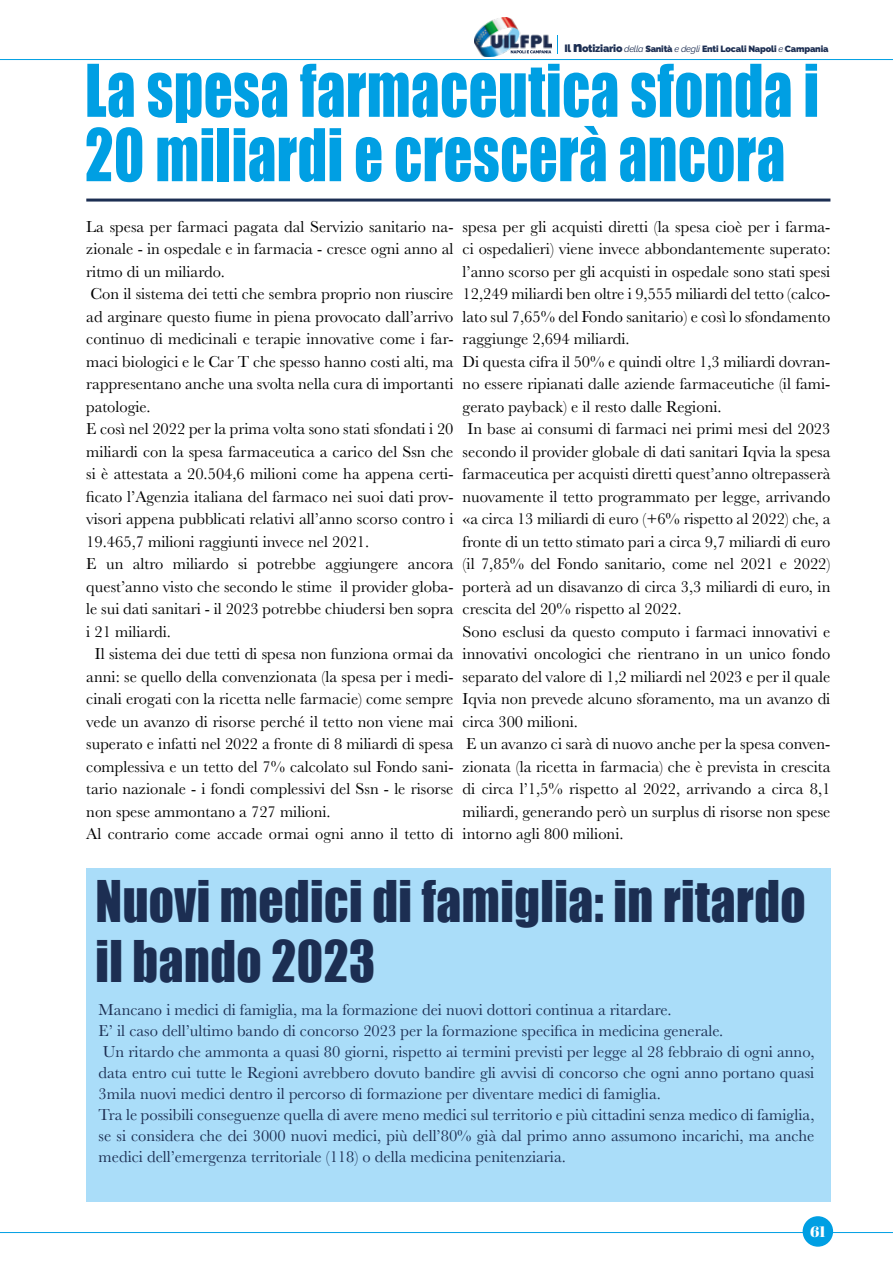
<style>
.page{position:relative;width:893px;height:1263px;background:#fff}
.page>*{position:absolute;margin:0;border:0;box-sizing:border-box;transform-origin:0 0}
.t1{font:67.05px/64.3px "Impact";letter-spacing:.01em;color:#009fe3;scale:.84 1}
.t2{font:52.8px/60.3px "Impact";letter-spacing:.01em;color:#1c2e52;scale:.94 1}
.t3{font:16.5px/22.5px "Baskerville";color:#000}
.t4{font:16.5px/21px "Baskerville";color:#1c2e52}
.t5{font:15px "Abril Fatface";color:#fff}
.t6{font:900 9px "Raleway";letter-spacing:-.02em;color:#1c2e52}
.s1{font-size:10.5px}
.s2{font-size:15px}
.s3{font-weight:400;font-style:italic}
</style>
<div class="page">
<img style="left:475px;top:18px;width:76px;height:39px">
<svg style="left:557px;top:35px;width:1px;height:18px"></svg>
<hr style="left:0;top:59px;width:893px;height:1px;background:#009fe3">
<hr style="left:0;top:1232px;width:893px;height:1px;background:#009fe3">
<div style="left:803px;top:1217px;width:29px;height:29px;background:#009fe3;border-radius:50%"></div>
<div style="left:803px;top:1216px;width:30px;height:31px;border:2px solid #009fe3;border-radius:50%"></div>
<hr style="left:86px;top:199px;width:744px;height:3px;background:#1c2e52">
<div style="left:86px;top:868px;width:745px;height:333px;background:#aaddf9"></div>
<p class="t6" style="left:564px;top:44px;width:265px"><span class="s1">Il</span> <span class="s2">n</span><span class="s1">otiziario</span> <span class="s3">della</span> Sanità <span class="s3">e degli</span> Enti Locali Napoli <span class="s3">e</span> Campania</p>
<h1 class="t1" style="left:85px;top:57px;width:875px">La spesa farmaceutica sfonda i<br>20 miliardi e crescerà ancora</h1>
<p class="t3" style="left:86px;top:215px;width:369px">La spesa per farmaci pagata dal Servizio sanitario na-</p>
<p class="t3" style="left:86px;top:238px;width:369px">zionale - in ospedale e in farmacia - cresce ogni anno al</p>
<p class="t3" style="left:86px;top:260px;width:140px">ritmo di un miliardo.</p>
<p class="t3" style="left:90px;top:283px;width:365px">Con il sistema dei tetti che sembra proprio non riuscire</p>
<p class="t3" style="left:86px;top:305px;width:369px">ad arginare questo fiume in piena provocato dall’arrivo</p>
<p class="t3" style="left:86px;top:328px;width:369px">continuo di medicinali e terapie innovative come i far-</p>
<p class="t3" style="left:86px;top:350px;width:369px">maci biologici e le Car T che spesso hanno costi alti, ma</p>
<p class="t3" style="left:86px;top:373px;width:369px">rappresentano anche una svolta nella cura di importanti</p>
<p class="t3" style="left:86px;top:395px;width:66px">patologie.</p>
<p class="t3" style="left:86px;top:418px;width:369px">E così nel 2022 per la prima volta sono stati sfondati i 20</p>
<p class="t3" style="left:86px;top:440px;width:369px">miliardi con la spesa farmaceutica a carico del Ssn che</p>
<p class="t3" style="left:86px;top:463px;width:369px">si è attestata a 20.504,6 milioni come ha appena certi-</p>
<p class="t3" style="left:86px;top:485px;width:369px">ficato l’Agenzia italiana del farmaco nei suoi dati prov-</p>
<p class="t3" style="left:86px;top:508px;width:369px">visori appena pubblicati relativi all’anno scorso contro i</p>
<p class="t3" style="left:86px;top:530px;width:285px">19.465,7 milioni raggiunti invece nel 2021.</p>
<p class="t3" style="left:86px;top:553px;width:369px">E un altro miliardo si potrebbe aggiungere ancora</p>
<p class="t3" style="left:86px;top:575px;width:369px">quest’anno visto che secondo le stime il provider globa-</p>
<p class="t3" style="left:86px;top:598px;width:369px">le sui dati sanitari - il 2023 potrebbe chiudersi ben sopra</p>
<p class="t3" style="left:86px;top:620px;width:86px">i 21 miliardi.</p>
<p class="t3" style="left:95px;top:643px;width:360px">Il sistema dei due tetti di spesa non funziona ormai da</p>
<p class="t3" style="left:86px;top:665px;width:369px">anni: se quello della convenzionata (la spesa per i medi-</p>
<p class="t3" style="left:86px;top:688px;width:369px">cinali erogati con la ricetta nelle farmacie) come sempre</p>
<p class="t3" style="left:86px;top:710px;width:369px">vede un avanzo di risorse perché il tetto non viene mai</p>
<p class="t3" style="left:86px;top:733px;width:369px">superato e infatti nel 2022 a fronte di 8 miliardi di spesa</p>
<p class="t3" style="left:86px;top:755px;width:369px">complessiva e un tetto del 7% calcolato sul Fondo sani-</p>
<p class="t3" style="left:86px;top:778px;width:369px">tario nazionale - i fondi complessivi del Ssn - le risorse</p>
<p class="t3" style="left:86px;top:800px;width:246px">non spese ammontano a 727 milioni.</p>
<p class="t3" style="left:86px;top:823px;width:369px">Al contrario come accade ormai ogni anno il tetto di</p>
<p class="t3" style="left:463px;top:215px;width:369px">spesa per gli acquisti diretti (la spesa cioè per i farma&shy;ci ospedalieri) viene invece abbondantemente superato: l’anno scorso per gli acquisti in ospedale sono stati spesi 12,249 miliardi ben oltre i 9,555 miliardi del tetto (calco&shy;lato sul 7,65% del Fondo sanitario) e così lo sfondamento raggiunge 2,694 miliardi.<br>Di questa cifra il 50% e quindi oltre 1,3 miliardi dovran&shy;no essere ripianati dalle aziende farmaceutiche (il fami&shy;gerato payback) e il resto dalle Regioni.<br>In base ai consumi di farmaci nei primi mesi del 2023 secondo il provider globale di dati sanitari Iqvia la spesa farmaceutica per acquisti diretti quest’anno oltrepasserà nuovamente il tetto programmato per legge, arrivando «a circa 13 miliardi di euro (+6% rispetto al 2022) che, a fronte di un tetto stimato pari a circa 9,7 miliardi di euro (il 7,85% del Fondo sanitario, come nel 2021 e 2022) porterà ad un disavanzo di circa 3,3 miliardi di euro, in crescita del 20% rispetto al 2022.<br>Sono esclusi da questo computo i farmaci innovativi e innovativi oncologici che rientrano in un unico fondo separato del valore di 1,2 miliardi nel 2023 e per il quale Iqvia non prevede alcuno sforamento, ma un avanzo di circa 300 milioni.<br>E un avanzo ci sarà di nuovo anche per la spesa conven&shy;zionata (la ricetta in farmacia) che è prevista in crescita di circa l’1,5% rispetto al 2022, arrivando a circa 8,1 miliardi, generando però un surplus di risorse non spese intorno agli 800 milioni.</p>
<h2 class="t2" style="left:95px;top:869px;width:757px">Nuovi medici di famiglia: in ritardo il bando 2023</h2>
<p class="t4" style="left:99px;top:999px;width:717px">Mancano i medici di famiglia, ma la formazione dei nuovi dottori continua a ritardare.<br>E’ il caso dell’ultimo bando di concorso 2023 per la formazione specifica in medicina generale.<br>Un ritardo che ammonta a quasi 80 giorni, rispetto ai termini previsti per legge al 28 febbraio di ogni anno, data entro cui tutte le Regioni avrebbero dovuto bandire gli avvisi di concorso che ogni anno portano quasi 3mila nuovi medici dentro il percorso di formazione per diventare medici di famiglia.<br>Tra le possibili conseguenze quella di avere meno medici sul territorio e più cittadini senza medico di famiglia, se si considera che dei 3000 nuovi medici, più dell’80% già dal primo anno assumono incarichi, ma anche medici dell’emergenza territoriale (118) o della medicina penitenziaria.</p>
<p class="t5" style="left:810px;top:1221px;width:17px">61</p>
</div>
